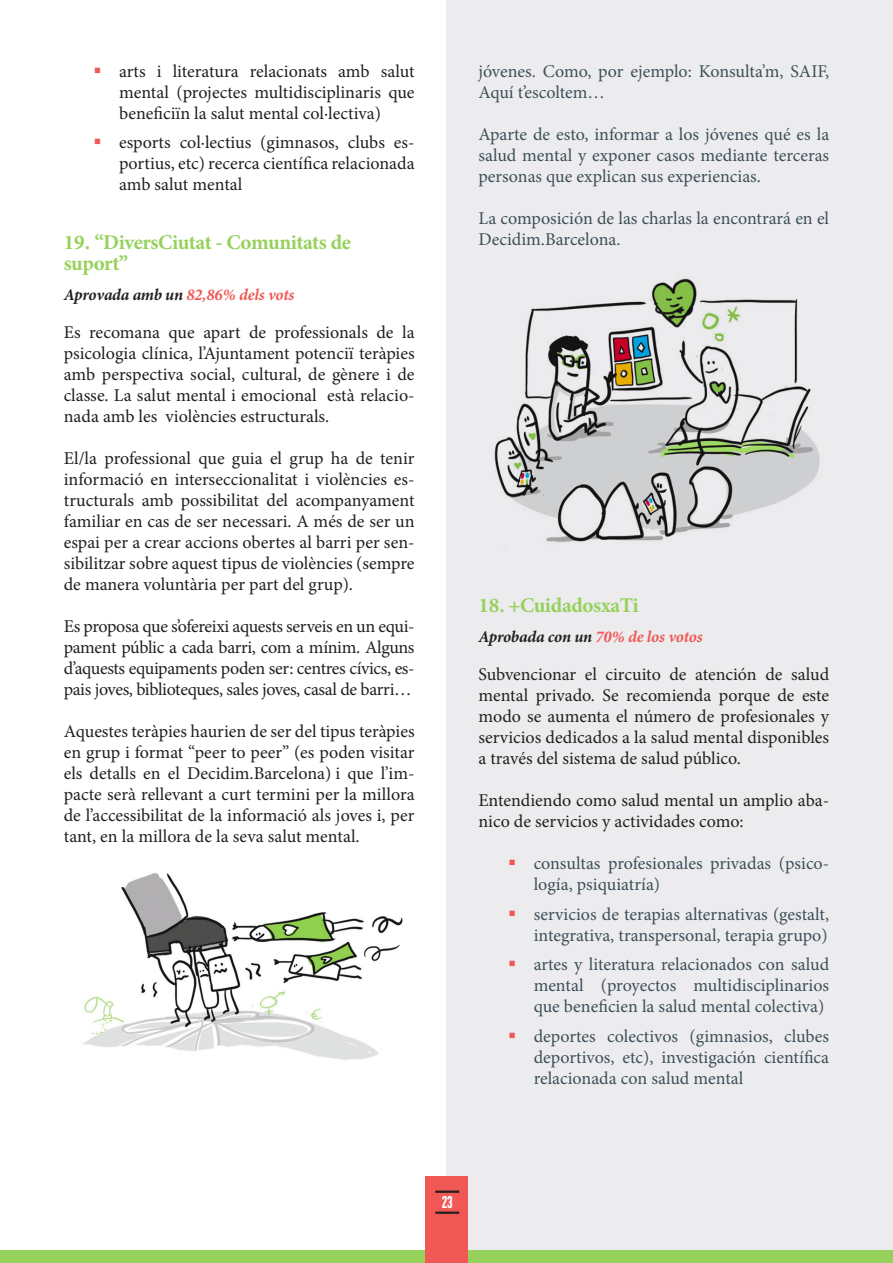
<style>
.page{position:relative;width:893px;height:1263px;background:#fff}
.page>*{position:absolute;margin:0;border:0;box-sizing:border-box;transform-origin:0 0}
.Subtitol_Text_-_Copi{font:700 21px/21px "Minion Pro";letter-spacing:-.02em;color:#96d15c}
.Text_Base__Català{font:18px/21px "Minion Pro";color:#231f20;text-align:justify}
.Text_Base__Castellà{font:18px/21px "Minion Pro";color:#3d4f59}
.Subtitol_Text_-_Copi-2{font:italic 700 16.5px "Minion Pro";letter-spacing:-.015em;color:#f05855}
.Subtitol_Text_-_Copi-3{font:italic 700 16.5px "Minion Pro";letter-spacing:-.015em;color:#231f20}
.t1{font:15px "My Font";color:#fff}
.s1{color:#231f20}
.s2{color:#f05855}
</style>
<div class="page">
<div style="left:446px;top:0;width:447px;height:1263px;background:#ececee"></div>
<div style="left:0;top:1250px;width:893px;height:13px;background:#96d15c"></div>
<img style="left:494px;top:278px;width:326px;height:264px">
<img style="left:83px;top:873px;width:320px;height:187px">
<div style="left:425px;top:1176px;width:43px;height:87px;background:#f05855"></div>
<hr style="left:435px;top:1211px;width:24px;height:3px;background:#231f20">
<hr style="left:435px;top:1190px;width:24px;height:3px;background:#231f20">
<p class="Text_Base__Català" style="left:119px;top:61px;width:297px">arts i literatura relacionats amb salut mental (projectes multidisciplinaris que beneficiïn la salut mental col·lectiva)</p>
<p class="Text_Base__Català" style="left:119px;top:132px;width:297px">esports col·lectius (gimnasos, clubs es&shy;portius, etc) recerca científica relacionada amb salut mental</p>
<p class="Subtitol_Text_-_Copi" style="left:64px;top:232px;width:289px">19. “DiversCiutat - Comunitats de suport”</p>
<p class="Subtitol_Text_-_Copi-2" style="left:64px;top:283px;width:232px"><span class="s1">Aprovada amb un</span> 82,86% dels vots</p>
<p class="Text_Base__Català" style="left:64px;top:322px;width:352px">Es recomana que apart de professionals de la psicologia clínica, l’Ajuntament potenciï teràpies amb perspectiva social, cultural, de gènere i de classe. La salut mental i emocional està relacio&shy;nada amb les violències estructurals.</p>
<p class="Text_Base__Català" style="left:64px;top:448px;width:352px">El/la professional que guia el grup ha de tenir informació en interseccionalitat i violències es&shy;tructurals amb possibilitat del acompanyament familiar en cas de ser necessari. A més de ser un espai per a crear accions obertes al barri per sen&shy;sibilitzar sobre aquest tipus de violències (sempre de manera voluntària per part del grup).</p>
<p class="Text_Base__Català" style="left:64px;top:616px;width:352px">Es proposa que s’ofereixi aquests serveis en un equi&shy;pament públic a cada barri, com a mínim. Alguns d’aquests equipaments poden ser: centres cívics, es&shy;pais joves, biblioteques, sales joves, casal de barri…</p>
<p class="Text_Base__Català" style="left:64px;top:721px;width:352px">Aquestes teràpies haurien de ser del tipus teràpies en grup i format “peer to peer” (es poden visitar els detalls en el Decidim.Barcelona) i que l’im&shy;pacte serà rellevant a curt termini per la millora de l’accessibilitat de la informació als joves i, per tant, en la millora de la seva salut mental.</p>
<p class="Text_Base__Castellà" style="left:478px;top:61px;width:352px">jóvenes. Como, por ejemplo: Konsulta’m, SAIF,<br>Aquí t’escoltem…</p>
<p class="Text_Base__Castellà" style="left:478px;top:124px;width:352px;text-align:justify">Aparte de esto, informar a los jóvenes qué es la salud mental y exponer casos mediante terceras personas que explican sus experiencias.</p>
<p class="Text_Base__Castellà" style="left:478px;top:208px;width:352px">La composición de las charlas la encontrará en el<br>Decidim.Barcelona.</p>
<p class="Subtitol_Text_-_Copi" style="left:478px;top:595px;width:162px">18. +CuidadosxaTi</p>
<p class="Subtitol_Text_-_Copi-3" style="left:478px;top:625px;width:226px">Aprobada con un <span class="s2">70% de los votos</span></p>
<p class="Text_Base__Català" style="left:478px;top:664px;width:352px">Subvencionar el circuito de atención de salud mental privado. Se recomienda porque de este modo se aumenta el número de profesionales y servicios dedicados a la salud mental disponibles a través del sistema de salud público.</p>
<p class="Text_Base__Català" style="left:478px;top:790px;width:352px">Entendiendo como salud mental un amplio aba&shy;nico de servicios y actividades como:</p>
<p class="Text_Base__Castellà" style="left:534px;top:853px;width:297px">consultas profesionales privadas (psico&shy;logía, psiquiatría)</p>
<p class="Text_Base__Castellà" style="left:534px;top:903px;width:297px">servicios de terapias alternativas (gestalt, integrativa, transpersonal, terapia grupo)</p>
<p class="Text_Base__Castellà" style="left:534px;top:954px;width:297px;text-align:justify">artes y literatura relacionados con salud mental (proyectos multidisciplinarios que beneficien la salud mental colectiva)</p>
<p class="Text_Base__Castellà" style="left:534px;top:1025px;width:297px;text-align:justify">deportes colectivos (gimnasios, clubes deportivos, etc), investigación científica relacionada con salud mental</p>
<p class="t1" style="left:442px;top:1193px;width:12px">23</p>
</div>
